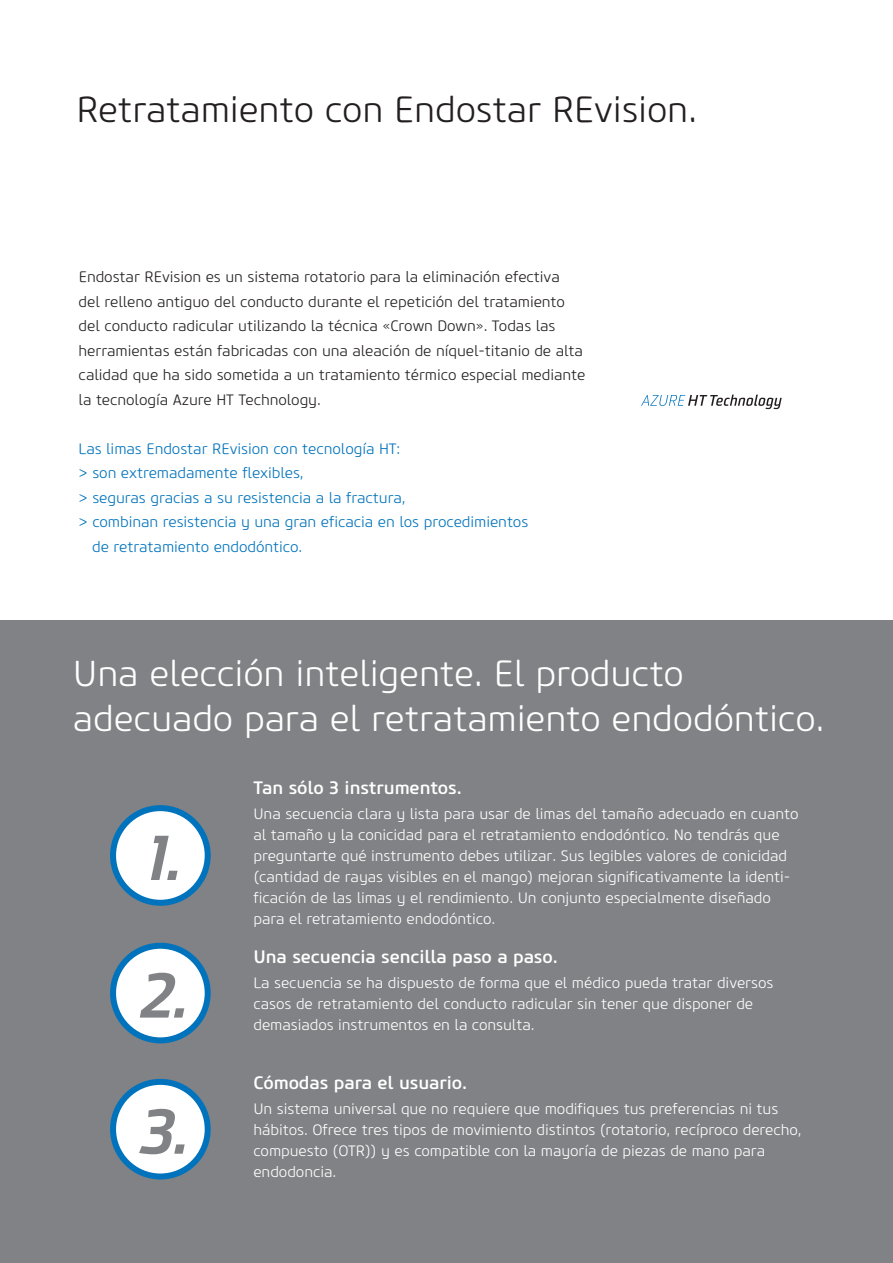
<style>
.page{position:relative;width:893px;height:1263px;background:#fff}
.page>*{position:absolute;margin:0;border:0;box-sizing:border-box;transform-origin:0 0}
.t1{font:italic 900 61.5px "Sommet";color:#808285}
.t2{font:300 36px/45.8px "Core Sans M35";letter-spacing:-.005em;color:#fff}
.t3{font:300 36px "Core Sans M35";letter-spacing:-.005em;color:#231f20}
.t4{font:500 18px "Core Sans M55";letter-spacing:-.005em;color:#fff}
.t5{font:300 15px/20.9px "Core Sans M35";letter-spacing:-.005em;color:#fff}
.t6{font:300 15px/24.5px "Core Sans M35";letter-spacing:-.005em;color:#231f20}
.t7{font:300 15px "Core Sans M35";letter-spacing:-.005em;color:#0073bc}
</style>
<div class="page">
<div style="left:0;top:620px;width:893px;height:643px;background:#808285"></div>
<div style="left:110px;top:805px;width:101px;height:101px;background:#fff;border:6px solid #0073bc;border-radius:50%"></div>
<div style="left:110px;top:943px;width:101px;height:100px;background:#fff;border:6px solid #0073bc;border-radius:50%"></div>
<div style="left:110px;top:1079px;width:101px;height:100px;background:#fff;border:6px solid #0073bc;border-radius:50%"></div>
<svg style="left:641px;top:395px;width:141px;height:14px"></svg>
<h2 class="t3" style="left:77px;top:96px;width:622px">Retratamiento con Endostar REvision.</h2>
<p class="t6" style="left:79px;top:266px;width:508px">Endostar REvision es un sistema rotatorio para la eliminación efectiva<br>del relleno antiguo del conducto durante el repetición del tratamiento del conducto radicular utilizando la técnica «Crown Down». Todas las herramientas están fabricadas con una aleación de níquel-titanio de alta calidad que ha sido sometida a un tratamiento térmico especial mediante la tecnología Azure HT Technology.</p>
<p class="t7" style="left:79px;top:443px;width:323px">Las limas Endostar REvision con tecnología HT:</p>
<p class="t7" style="left:79px;top:467px;width:227px">&gt; son extremadamente flexibles,</p>
<p class="t7" style="left:79px;top:492px;width:329px">&gt; seguras gracias a su resistencia a la fractura,</p>
<p class="t7" style="left:79px;top:516px;width:451px">&gt; combinan resistencia y una gran eficacia en los procedimientos</p>
<p class="t7" style="left:92px;top:541px;width:212px">de retratamiento endodóntico.</p>
<h2 class="t2" style="left:73px;top:653px;width:753px">Una elección inteligente. El producto adecuado para el retratamiento endodóntico.</h2>
<h1 class="t1" style="left:144px;top:834px;width:36px">1.</h1>
<h1 class="t1" style="left:138px;top:971px;width:49px">2.</h1>
<h1 class="t1" style="left:137px;top:1107px;width:50px">3.</h1>
<p class="t4" style="left:253px;top:780px;width:210px">Tan sólo 3 instrumentos.</p>
<p class="t5" style="left:253px;top:805px;width:547px">Una secuencia clara y lista para usar de limas del tamaño adecuado en cuanto al tamaño y la conicidad para el retratamiento endodóntico. No tendrás que preguntarte qué instrumento debes utilizar. Sus legibles valores de conicidad (cantidad de rayas visibles en el mango) mejoran significativamente la identi&shy;ficación de las limas y el rendimiento. Un conjunto especialmente diseñado para el retratamiento endodóntico.</p>
<p class="t4" style="left:253px;top:949px;width:306px">Una secuencia sencilla paso a paso.</p>
<p class="t5" style="left:253px;top:974px;width:521px">La secuencia se ha dispuesto de forma que el médico pueda tratar diversos casos de retratamiento del conducto radicular sin tener que disponer de demasiados instrumentos en la consulta.</p>
<p class="t4" style="left:253px;top:1075px;width:215px">Cómodas para el usuario.</p>
<p class="t5" style="left:253px;top:1100px;width:550px">Un sistema universal que no requiere que modifiques tus preferencias ni tus hábitos. Ofrece tres tipos de movimiento distintos (rotatorio, recíproco derecho, compuesto (OTR)) y es compatible con la mayoría de piezas de mano para endodoncia.</p>
</div>
